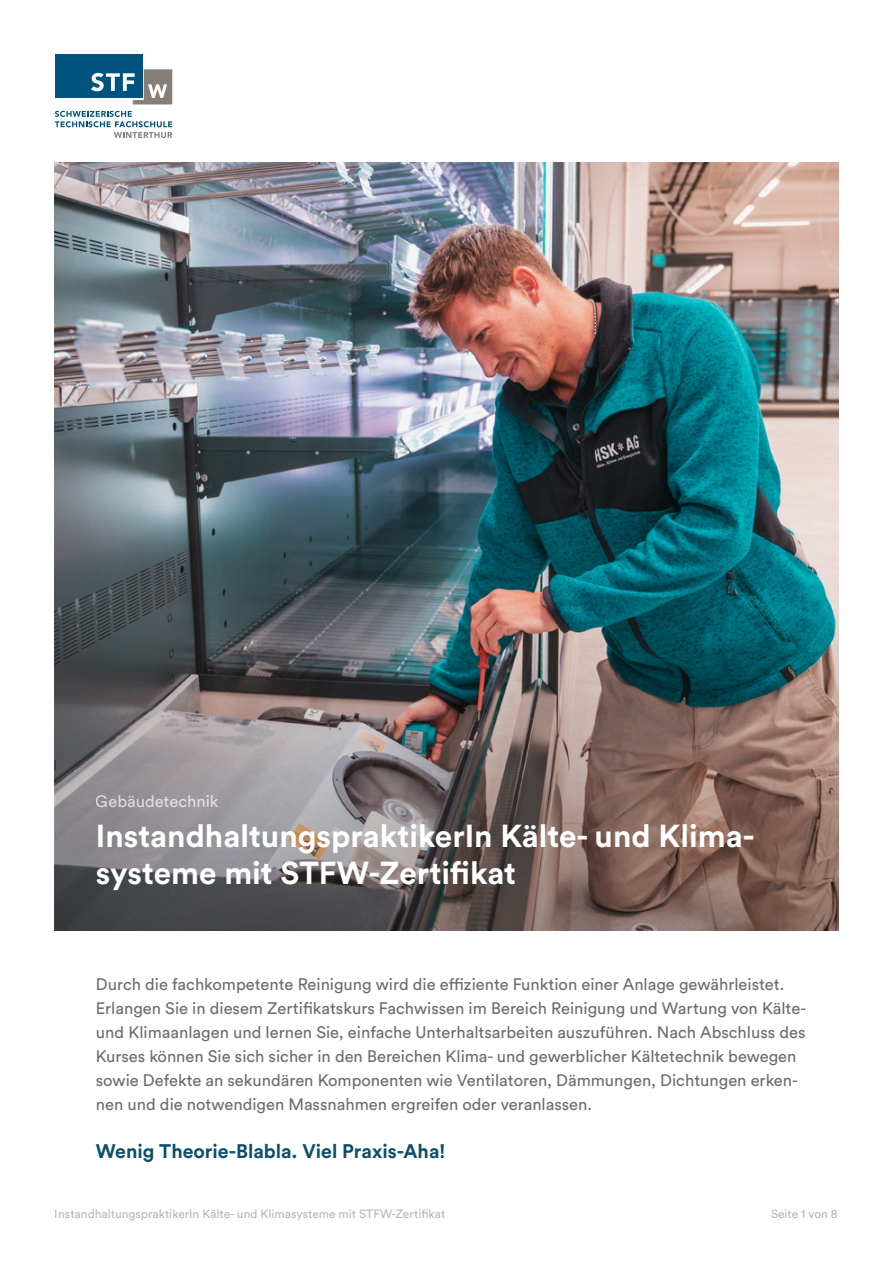
<style>
.page{position:relative;width:893px;height:1263px;background:#fff}
.page>*{position:absolute;margin:0;border:0;box-sizing:border-box;transform-origin:0 0}
.t1{font:700 31.5px/37.8px "Circular Std";color:#fff}
.t2{font:700 19.5px "Circular Std";color:#0b4f6e}
.t3{font:16.5px/24px "Circular Std";color:#6c6d70}
.t4{font:16.5px "Circular Std";color:#fff}
.t5{font:12px "Circular Std";color:#6c6d70}
</style>
<div class="page">
<img style="left:55px;top:162px;width:783px;height:429px">
<img style="left:55px;top:591px;width:783px;height:339px">
<div style="left:55px;top:54px;width:88px;height:44px;background:#00537c"></div>
<svg style="left:55px;top:111px;width:117px;height:27px"></svg>
<svg style="left:91px;top:69px;width:81px;height:35px"></svg>
<p class="t4" style="left:96px;top:791px;width:124px">Gebäudetechnik</p>
<h1 class="t1" style="left:96px;top:816px;width:660px">InstandhaltungspraktikerIn Kälte- und Klima&shy;systeme mit STFW-Zertifikat</h1>
<p class="t3" style="left:96px;top:972px;width:712px">Durch die fachkompetente Reinigung wird die effiziente Funktion einer Anlage gewährleistet.<br>Erlangen Sie in diesem Zertifikatskurs Fachwissen im Bereich Reinigung und Wartung von Kälte&shy;und Klimaanlagen und lernen Sie, einfache Unterhaltsarbeiten auszuführen. Nach Abschluss des Kurses können Sie sich sicher in den Bereichen Klima- und gewerblicher Kältetechnik bewegen sowie Defekte an sekundären Komponenten wie Ventilatoren, Dämmungen, Dichtungen erken&shy;nen und die notwendigen Massnahmen ergreifen oder veranlassen.</p>
<p class="t2" style="left:96px;top:1139px;width:351px">Wenig Theorie-Blabla. Viel Praxis-Aha!</p>
<p class="t5" style="left:55px;top:1207px;width:392px">InstandhaltungspraktikerIn Kälte- und Klimasysteme mit STFW-Zertifikat</p>
<p class="t5" style="left:771px;top:1207px;width:68px">Seite 1 von 8</p>
</div>
